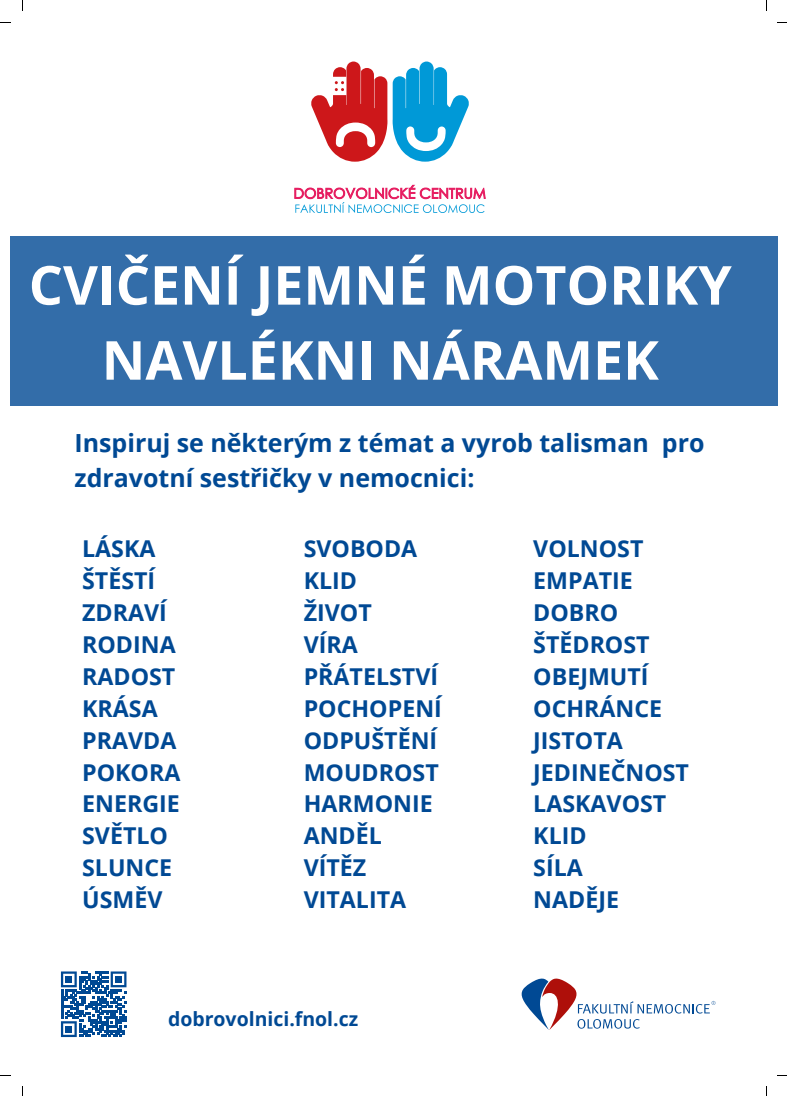
<style>
.page{position:relative;width:787px;height:1096px;background:#fff}
.page>*{position:absolute;margin:0;border:0;box-sizing:border-box;transform-origin:0 0}
.t1{font:700 53.75px/75px "Open Sans";color:#fff;text-align:center}
.t2{font:700 25px/34.4px "Open Sans";color:#004994}
.t3{font:700 23.25px/31.9px "Open Sans";color:#004994}
.t4{font:700 19.5px "Open Sans";color:#004994}
</style>
<div class="page">
<svg style="left:522px;top:978px;width:193px;height:51px"></svg>
<svg style="left:295px;top:185px;width:190px;height:28px"></svg>
<svg style="left:393px;top:61px;width:76px;height:101px"></svg>
<svg style="left:311px;top:61px;width:76px;height:101px"></svg>
<svg style="left:61px;top:971px;width:66px;height:65px"></svg>
<div style="left:65px;top:975px;width:7px;height:7px;background:#004994"></div>
<div style="left:115px;top:975px;width:7px;height:7px;background:#004994"></div>
<div style="left:65px;top:1025px;width:7px;height:7px;background:#004994"></div>
<div style="left:10px;top:236px;width:767px;height:170px;background:#336da9"></div>
<h1 class="t1" style="left:29px;top:246px;width:704px">CVIČENÍ JEMNÉ MOTORIKY<br>NAVLÉKNI NÁRAMEK</h1>
<h1 class="t2" style="left:75px;top:425px;width:631px">Inspiruj se některým z témat a vyrob talisman pro zdravotní sestřičky v nemocnici:</h1>
<h3 class="t3" style="left:82px;top:532px;width:100px">LÁSKA<br>ŠTĚSTÍ<br>ZDRAVÍ<br>RODINA<br>RADOST<br>KRÁSA<br>PRAVDA<br>POKORA<br>ENERGIE<br>SVĚTLO<br>SLUNCE<br>ÚSMĚV</h3>
<h2 class="t3" style="left:304px;top:532px;width:140px">SVOBODA<br>KLID<br>ŽIVOT<br>VÍRA<br>PŘÁTELSTVÍ<br>POCHOPENÍ<br>ODPUŠTĚNÍ<br>MOUDROST<br>HARMONIE<br>ANDĚL<br>VÍTĚZ<br>VITALITA</h2>
<h2 class="t3" style="left:533px;top:532px;width:157px">VOLNOST<br>EMPATIE<br>DOBRO<br>ŠTĚDROST<br>OBEJMUTÍ<br>OCHRÁNCE<br>JISTOTA<br>JEDINEČNOST<br>LASKAVOST<br>KLID<br>SÍLA<br>NADĚJE</h2>
<p class="t4" style="left:168px;top:1005px;width:192px">dobrovolnici.fnol.cz</p>
</div>
